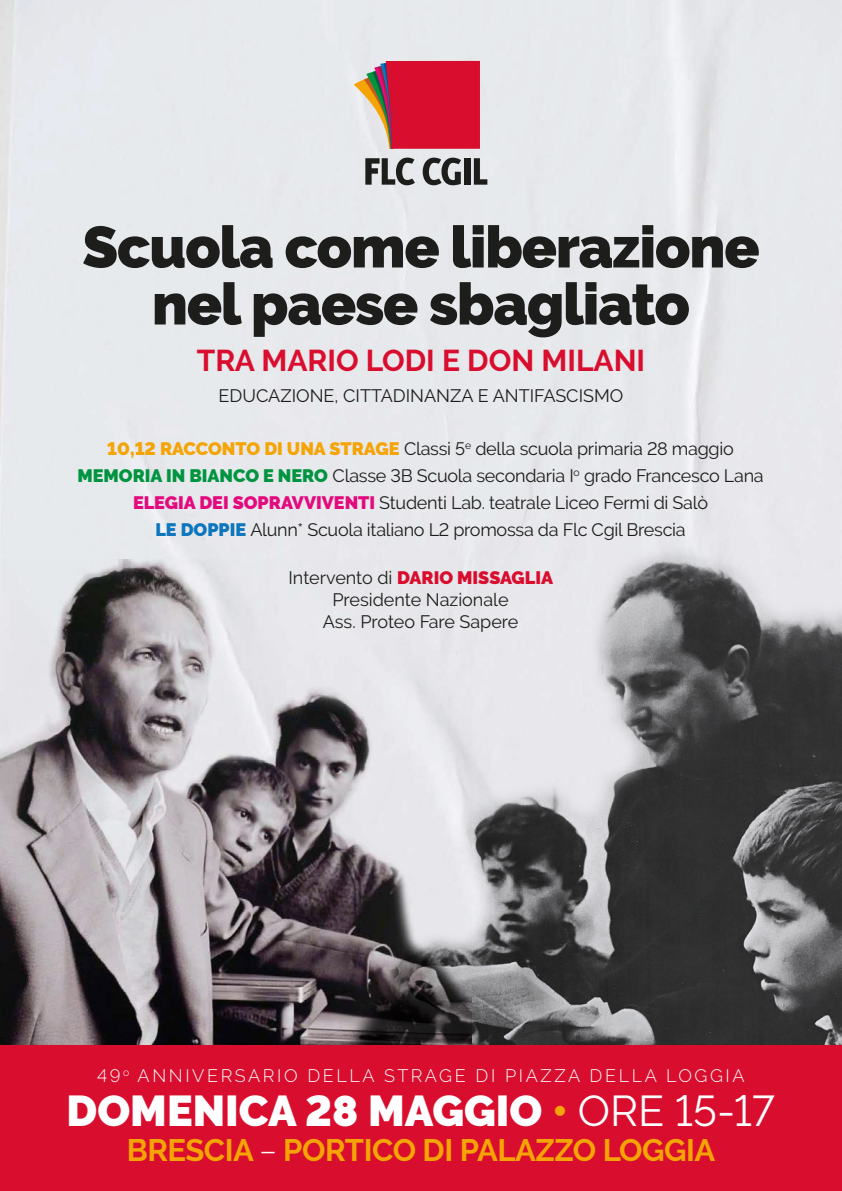
<style>
.page{position:relative;width:842px;height:1191px;background:#fff}
.page>*{position:absolute;margin:0;border:0;box-sizing:border-box;transform-origin:0 0}
.t1{font:900 58px/57px "Raleway";letter-spacing:-.02em;color:#1d1d1b;text-align:center}
.t2{font:900 43px "Raleway";color:#fff}
.t3{font:700 31px "Raleway";letter-spacing:-.015em;color:#f5a405}
.t4{font:700 30px "Raleway";color:#d90d2e}
.t5{font:18px/27px "Raleway";letter-spacing:-.015em;color:#1d1d1b;text-align:center}
.t6{font:300 18px "Raleway";letter-spacing:.145em;color:#fff}
.s1{font-weight:900;color:#f5a405}
.s2{font-weight:900;color:#009440}
.s3{font-weight:900;color:#e30a7e}
.s4{font-weight:900;color:#0d76bc}
.s5{font-weight:900;color:#d90d2e}
.s6{color:#f5a405}
.s7{font-weight:400}
.s8{font-weight:300;color:#fff}
</style>
<div class="page">
<img style="left:0;top:0;width:842px;height:1045px">
<div style="left:0;top:1045px;width:842px;height:146px;background:#d90d2e"></div>
<svg style="left:365px;top:158px;width:50px;height:27px"></svg>
<svg style="left:423px;top:158px;width:38px;height:27px"></svg>
<div style="left:464px;top:158px;width:6px;height:27px;background:#1d1d1b"></div>
<svg style="left:474px;top:158px;width:13px;height:27px"></svg>
<svg style="left:354px;top:61px;width:126px;height:88px;background:#d33e51"></svg>
<h1 class="t1" style="left:82px;top:219px;width:679px">Scuola come liberazione nel paese sbagliato</h1>
<h3 class="t4" style="left:197px;top:343px;width:450px">TRA MARIO LODI E DON MILANI</h3>
<p class="t5" style="left:219px;top:381px;width:406px">EDUCAZIONE, CITTADINANZA E ANTIFASCISMO</p>
<p class="t5" style="left:77px;top:435px;width:688px"><span class="s1">10,12 RACCONTO DI UNA STRAGE</span> Classi 5<sup>e</sup> della scuola primaria 28 maggio <span class="s2">MEMORIA IN BIANCO E NERO</span> Classe 3B Scuola secondaria I<sup>o</sup> grado Francesco Lana <span class="s3">ELEGIA DEI SOPRAVVIVENTI</span> Studenti Lab. teatrale Liceo Fermi di Salò<br><span class="s4">LE DOPPIE</span> Alunn* Scuola italiano L2 promossa da Flc Cgil Brescia</p>
<p class="t5" style="left:288px;top:567px;width:266px;line-height:21.6px">Intervento di <span class="s5">DARIO MISSAGLIA<br></span>Presidente Nazionale<br>Ass. Proteo Fare Sapere</p>
<p class="t6" style="left:97px;top:1065px;width:649px">49<sup>o</sup> ANNIVERSARIO DELLA STRAGE DI PIAZZA DELLA LOGGIA</p>
<h2 class="t2" style="left:67px;top:1085px;width:709px">DOMENICA 28 MAGGIO <span class="s6">•</span> <span class="s7">ORE 15-17</span></h2>
<h3 class="t3" style="left:127px;top:1132px;width:590px">BRESCIA <span class="s8">–</span> PORTICO DI PALAZZO LOGGIA</h3>
</div>
